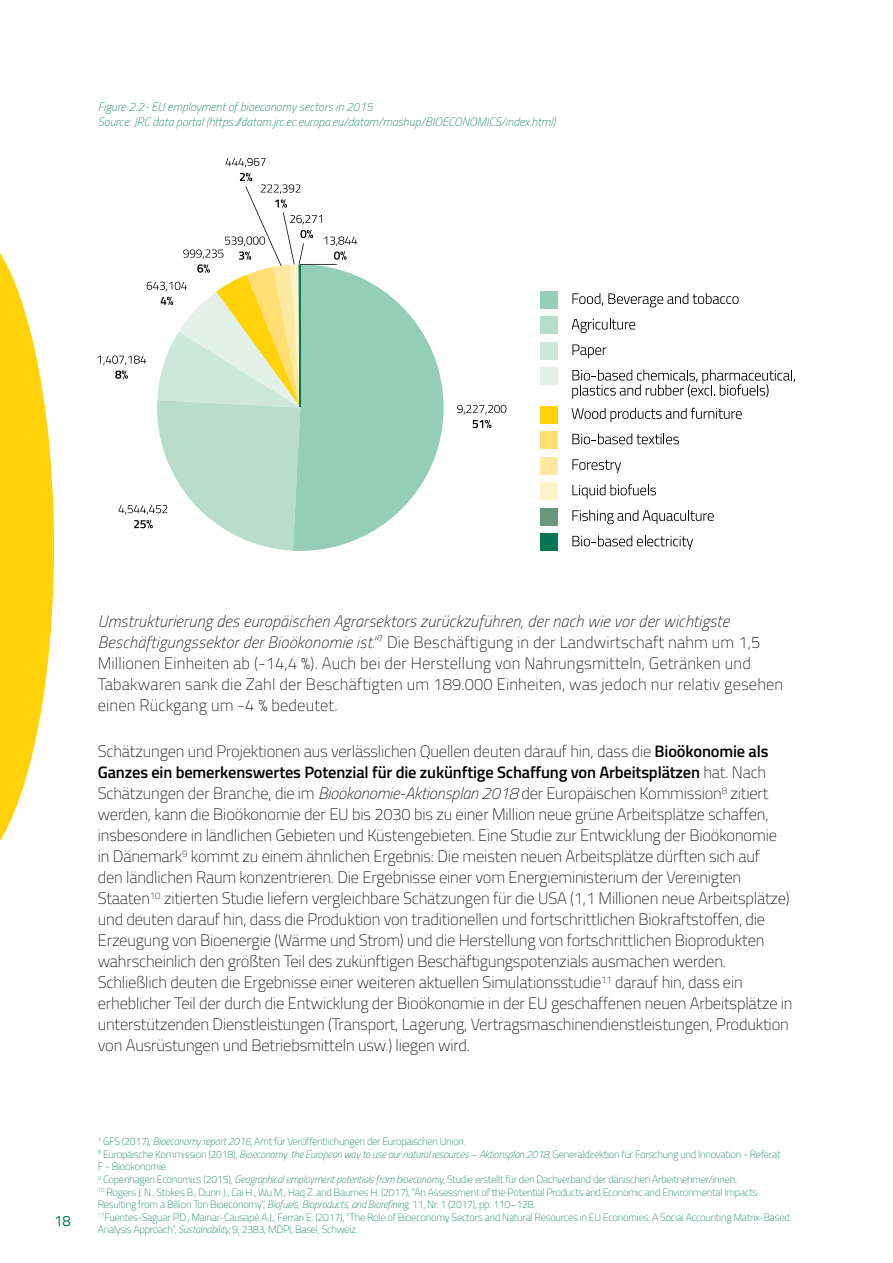
<style>
.page{position:relative;width:893px;height:1263px;background:#fff}
.page>*{position:absolute;margin:0;border:0;box-sizing:border-box;transform-origin:0 0}
.t1{font:100 16.5px/21px "Titillium Web";letter-spacing:-.01em;color:#000}
.t2{font:100 16.5px/21px "Titillium Web";letter-spacing:.01em;color:#000}
.t3{font:15px "Titillium Web";color:#037a52}
.t4{font:italic 100 12px/14.4px "Titillium Web";color:#037a52}
.t5{font:100 10.5px/12.6px "Titillium Web";letter-spacing:-.025em;color:#037a52}
.s1{font-style:italic}
.s2{font-weight:600}
</style>
<div class="page">
<svg style="left:457px;top:405px;width:49px;height:9px"></svg>
<svg style="left:473px;top:420px;width:18px;height:8px"></svg>
<svg style="left:225px;top:158px;width:40px;height:9px"></svg>
<svg style="left:98px;top:173px;width:346px;height:378px"></svg>
<div style="left:541px;top:291px;width:17px;height:18px;background:#94ceb8"></div>
<svg style="left:572px;top:293px;width:167px;height:14px"></svg>
<div style="left:541px;top:317px;width:17px;height:17px;background:#b8ddcd"></div>
<svg style="left:571px;top:319px;width:64px;height:14px"></svg>
<div style="left:541px;top:342px;width:17px;height:18px;background:#cee7dc"></div>
<svg style="left:572px;top:344px;width:34px;height:14px"></svg>
<div style="left:541px;top:406px;width:17px;height:17px;background:#ffd209"></div>
<svg style="left:572px;top:408px;width:170px;height:14px"></svg>
<div style="left:541px;top:431px;width:17px;height:18px;background:#ffdf73"></div>
<svg style="left:572px;top:433px;width:107px;height:11px"></svg>
<div style="left:541px;top:457px;width:17px;height:17px;background:#ffe9a0"></div>
<svg style="left:572px;top:459px;width:49px;height:14px"></svg>
<div style="left:541px;top:482px;width:17px;height:18px;background:#fff1c8"></div>
<svg style="left:572px;top:484px;width:84px;height:15px"></svg>
<div style="left:541px;top:508px;width:17px;height:17px;background:#69987d"></div>
<svg style="left:572px;top:510px;width:142px;height:14px"></svg>
<div style="left:541px;top:533px;width:17px;height:18px;background:#037751"></div>
<svg style="left:572px;top:535px;width:121px;height:15px"></svg>
<div style="left:541px;top:368px;width:17px;height:17px;background:#e3f1ea"></div>
<svg style="left:572px;top:370px;width:223px;height:29px"></svg>
<svg style="left:0;top:253px;width:54px;height:588px"></svg>
<p class="t4" style="left:98px;top:99px;width:459px">Figure 2.2- EU employment of bioeconomy sectors in 2015<br>Source: JRC data portal (https://datam.jrc.ec.europa.eu/datam/mashup/BIOECONOMICS/index.html)</p>
<p class="t2" style="left:98px;top:610px;width:687px"><span class="s1">Umstrukturierung des europäischen Agrarsektors zurückzuführen, der nach wie vor der wichtigste Beschäftigungssektor der Bioökonomie ist.“</span><sup>7</sup> Die Beschäftigung in der Landwirtschaft nahm um 1,5<br>Millionen Einheiten ab (-14,4 %). Auch bei der Herstellung von Nahrungsmitteln, Getränken und Tabakwaren sank die Zahl der Beschäftigten um 189.000 Einheiten, was jedoch nur relativ gesehen einen Rückgang um -4 % bedeutet.</p>
<p class="t1" style="left:98px;top:740px;width:696px">Schätzungen und Projektionen aus verlässlichen Quellen deuten darauf hin, dass die <span class="s2">Bioökonomie als Ganzes ein bemerkenswertes Potenzial für die zukünftige Schaffung von Arbeitsplätzen</span> hat. Nach Schätzungen der Branche, die im <span class="s1">Bioökonomie-Aktionsplan 2018</span> der Europäischen Kommission<sup>8</sup> zitiert werden, kann die Bioökonomie der EU bis 2030 bis zu einer Million neue grüne Arbeitsplätze schaffen, insbesondere in ländlichen Gebieten und Küstengebieten. Eine Studie zur Entwicklung der Bioökonomie in Dänemark<sup>9</sup> kommt zu einem ähnlichen Ergebnis: Die meisten neuen Arbeitsplätze dürften sich auf<br>den ländlichen Raum konzentrieren. Die Ergebnisse einer vom Energieministerium der Vereinigten Staaten<sup>10</sup> zitierten Studie liefern vergleichbare Schätzungen für die USA (1,1 Millionen neue Arbeitsplätze) und deuten darauf hin, dass die Produktion von traditionellen und fortschrittlichen Biokraftstoffen, die Erzeugung von Bioenergie (Wärme und Strom) und die Herstellung von fortschrittlichen Bioprodukten wahrscheinlich den größten Teil des zukünftigen Beschäftigungspotenzials ausmachen werden.<br>Schließlich deuten die Ergebnisse einer weiteren aktuellen Simulationsstudie<sup>11</sup> darauf hin, dass ein erheblicher Teil der durch die Entwicklung der Bioökonomie in der EU geschaffenen neuen Arbeitsplätze in unterstützenden Dienstleistungen (Transport, Lagerung, Vertragsmaschinendienstleistungen, Produktion von Ausrüstungen und Betriebsmitteln usw.) liegen wird.</p>
<p class="t3" style="left:54px;top:1210px;width:18px">18</p>
<p class="t5" style="left:98px;top:1135px;width:694px"><sup>7</sup> GFS (2017), <span class="s1">Bioeconomy report 2016</span>, Amt für Veröffentlichungen der Europäischen Union.<br><sup>8</sup> Europäische Kommission (2018), <span class="s1">Bioeconomy: the European way to use our natural resources – Aktionsplan 2018</span>, Generaldirektion für Forschung und Innovation - Referat<br>F - Bioökonomie.<br><sup>9</sup> Copenhagen Economics (2015), <span class="s1">Geographical employment potentials from bioeconomy</span>, Studie erstellt für den Dachverband der dänischen Arbeitnehmer/innen.<br><sup>10</sup> Rogers J. N., Stokes B., Dunn J., Cai H., Wu M., Haq Z. and Baumes H. (2017), “An Assessment of the Potential Products and Economic and Environmental Impacts Resulting from a Billion Ton Bioeconomy”, <span class="s1">Biofuels, Bioproducts, and Biorefining</span>, 11, Nr. 1 (2017), pp. 110–128.<br><sup>11</sup>Fuentes-Saguar P.D., Mainar-Causapé A.J., Ferrari E. (2017), “The Role of Bioeconomy Sectors and Natural Resources in EU Economies: A Social Accounting Matrix-Based Analysis Approach”, <span class="s1">Sustainability,</span> 9, 2383, MDPI, Basel, Schweiz.</p>
</div>
